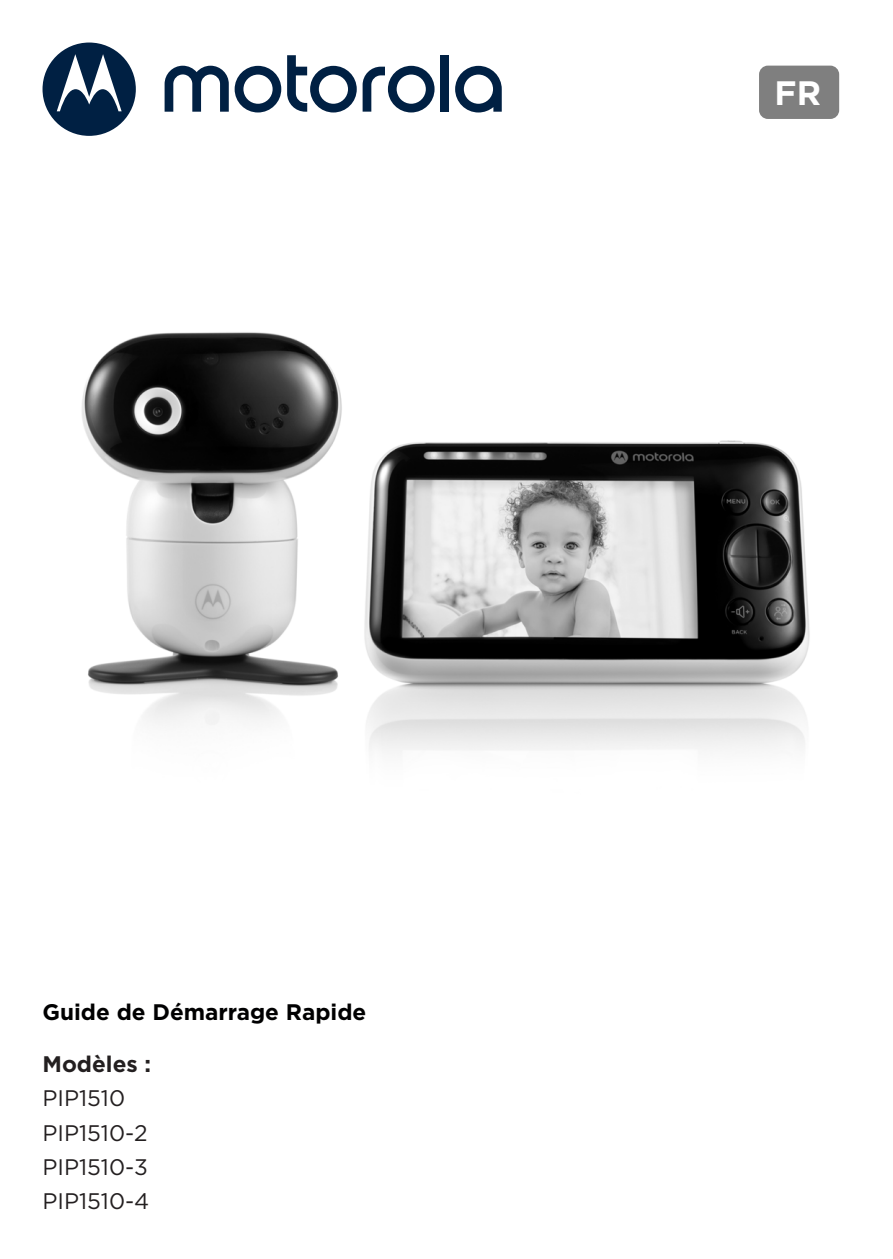
<style>
.page{position:relative;width:893px;height:1259px;background:#fff}
.page>*{position:absolute;margin:0;border:0;box-sizing:border-box;transform-origin:0 0}
.t1{font:700 33.9px "Gotham";color:#fff}
.Body{font:22.5px/34.5px "Gotham";color:#231f20}
.Body-2{font:700 22.5px "Gotham";color:#000001}
.s1{font-weight:700}
</style>
<div class="page">
<svg style="left:455px;top:66px;width:47px;height:46px"></svg>
<svg style="left:363px;top:66px;width:72px;height:46px"></svg>
<div style="left:440px;top:55px;width:9px;height:57px;background:#002043"></div>
<svg style="left:165px;top:66px;width:64px;height:46px"></svg>
<svg style="left:235px;top:66px;width:46px;height:46px"></svg>
<svg style="left:287px;top:55px;width:70px;height:57px"></svg>
<svg style="left:43px;top:43px;width:93px;height:93px"></svg>
<div style="left:759px;top:66px;width:80px;height:53px;background:#7f7f7f;border-radius:9px"></div>
<img style="left:82px;top:332px;width:728px;height:420px">
<p class="Body-2" style="left:43px;top:997px;width:325px">Guide de Démarrage Rapide</p>
<p class="Body" style="left:43px;top:1046px;width:110px"><span class="s1">Modèles :<br></span>PIP1510<br>PIP1510-2<br>PIP1510-3<br>PIP1510-4</p>
<p class="t1" style="left:775px;top:70px;width:48px">FR</p>
</div>
